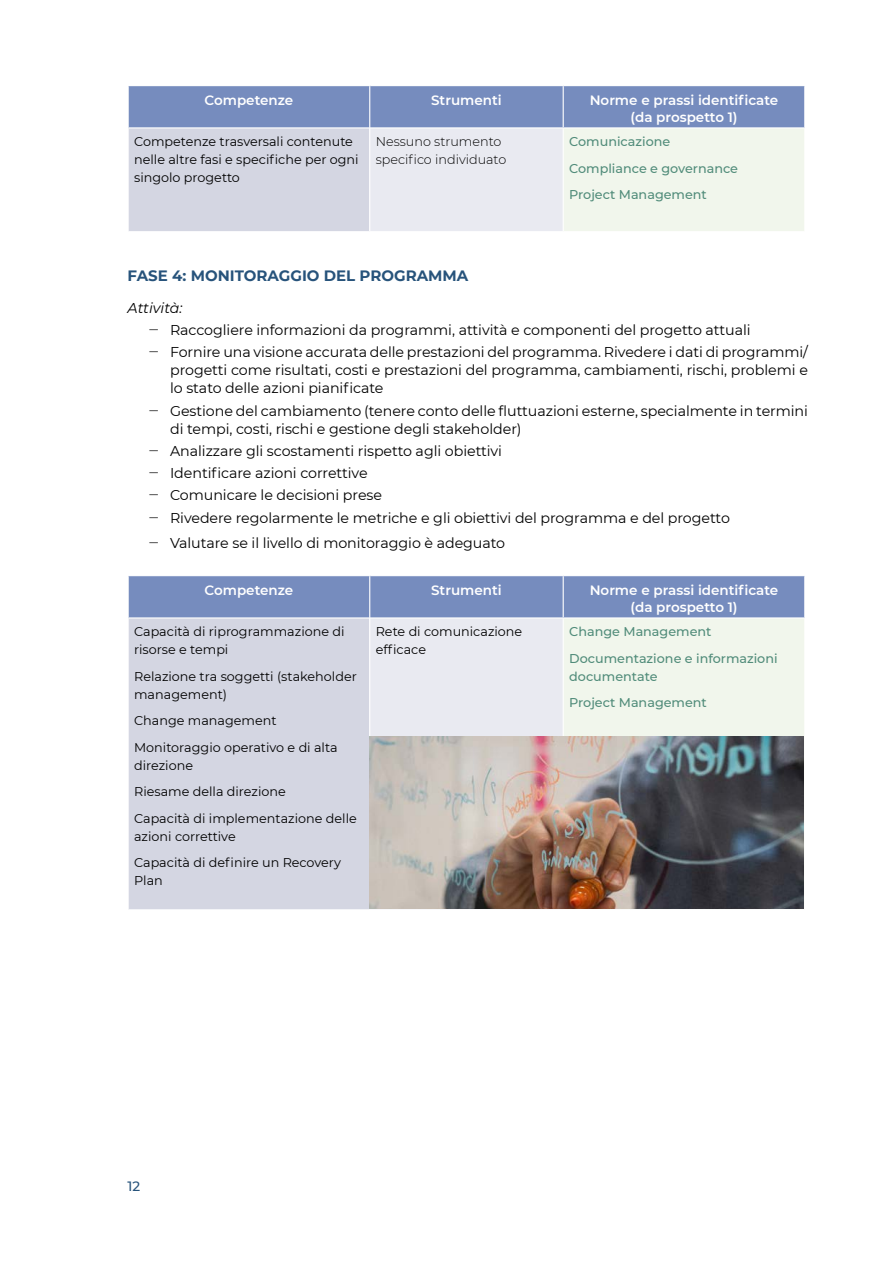
<style>
.page{position:relative;width:893px;height:1263px;background:#fff}
.page>*{position:absolute;margin:0;border:0;box-sizing:border-box;transform-origin:0 0}
.H3_Titolino_figura_box{font:700 15px "Montserrat";color:#27537b}
.t1{font:14.25px/18px "Montserrat";letter-spacing:-.005em;color:#000;text-align:justify}
.Testo{font:italic 14.25px "Montserrat";color:#000}
.t2{font:600 13.5px/17.2px "Montserrat";color:#fff;text-align:center}
.t3{font:500 13.5px "Montserrat";color:#27537b}
.P_testo_tabella{font:12.75px/18px "Montserrat";color:#000}
.P_testo_tabella-2{font:500 12.75px/18px "Montserrat";color:#518c7a}
.P_testo_tabella-3{font:300 12.75px/18px "Montserrat";color:#000}
.s1{font-weight:300}
</style>
<div class="page">
<div style="left:129px;top:86px;width:675px;height:41px;background:#768cbe"></div>
<div style="left:128px;top:128px;width:242px;height:104px;background:#d4d6e2"></div>
<div style="left:370px;top:128px;width:193px;height:104px;background:#e9eaf1"></div>
<div style="left:563px;top:128px;width:242px;height:104px;background:#f1f6ec"></div>
<hr style="left:369px;top:86px;width:1px;height:41px;background:#fff">
<hr style="left:563px;top:86px;width:1px;height:41px;background:#fff">
<hr style="left:128px;top:128px;width:1px;height:103px;background:#fff">
<hr style="left:369px;top:128px;width:1px;height:103px;background:#fff">
<hr style="left:563px;top:128px;width:1px;height:103px;background:#fff">
<hr style="left:804px;top:128px;width:1px;height:103px;background:#fff">
<hr style="left:128px;top:231px;width:242px;height:1px;background:#fff">
<hr style="left:370px;top:231px;width:193px;height:1px;background:#fff">
<hr style="left:563px;top:231px;width:242px;height:1px;background:#fff">
<div style="left:129px;top:576px;width:675px;height:41px;background:#768cbe"></div>
<div style="left:128px;top:618px;width:242px;height:292px;background:#d4d6e2"></div>
<div style="left:370px;top:618px;width:193px;height:292px;background:#e9eaf1"></div>
<div style="left:563px;top:618px;width:242px;height:292px;background:#f1f6ec"></div>
<hr style="left:369px;top:576px;width:1px;height:41px;background:#fff">
<hr style="left:563px;top:576px;width:1px;height:41px;background:#fff">
<hr style="left:128px;top:618px;width:1px;height:291px;background:#fff">
<hr style="left:369px;top:618px;width:1px;height:291px;background:#fff">
<hr style="left:563px;top:618px;width:1px;height:291px;background:#fff">
<hr style="left:804px;top:618px;width:1px;height:291px;background:#fff">
<hr style="left:128px;top:909px;width:242px;height:1px;background:#fff">
<hr style="left:370px;top:909px;width:193px;height:1px;background:#fff">
<hr style="left:563px;top:909px;width:242px;height:1px;background:#fff">
<img style="left:370px;top:737px;width:433px;height:172px">
<p class="t2" style="left:205px;top:91px;width:90px">Competenze</p>
<p class="t2" style="left:431px;top:91px;width:72px">Strumenti</p>
<p class="t2" style="left:590px;top:91px;width:190px">Norme e prassi identificate (da prospetto 1)</p>
<p class="P_testo_tabella" style="left:134px;top:132px;width:226px">Competenze trasversali contenute nelle altre fasi e specifiche per ogni singolo progetto</p>
<p class="P_testo_tabella-3" style="left:376px;top:132px;width:132px">Nessuno strumento specifico individuato</p>
<p class="P_testo_tabella-2" style="left:569px;top:132px;width:103px">Comunicazione</p>
<p class="P_testo_tabella-2" style="left:569px;top:159px;width:170px">Compliance e governance</p>
<p class="P_testo_tabella-2" style="left:569px;top:185px;width:139px">Project Management</p>
<h3 class="H3_Titolino_figura_box" style="left:128px;top:264px;width:342px">FASE 4: MONITORAGGIO DEL PROGRAMMA</h3>
<p class="Testo" style="left:128px;top:298px;width:57px">Attività:</p>
<p class="t1" style="left:149px;top:320px;width:603px"><span class="s1">‒</span> Raccogliere informazioni da programmi, attività e componenti del progetto attuali</p>
<p class="t1" style="left:170px;top:343px;width:639px;text-indent:-21px"><span class="s1">‒</span> Fornire una visione accurata delle prestazioni del programma. Rivedere i dati di programmi/ progetti come risultati, costi e prestazioni del programma, cambiamenti, rischi, problemi e lo stato delle azioni pianificate</p>
<p class="t1" style="left:170px;top:401px;width:639px;text-indent:-21px"><span class="s1">‒</span> Gestione del cambiamento (tenere conto delle fluttuazioni esterne, specialmente in termini di tempi, costi, rischi e gestione degli stakeholder)</p>
<p class="t1" style="left:149px;top:441px;width:355px"><span class="s1">‒</span> Analizzare gli scostamenti rispetto agli obiettivi</p>
<p class="t1" style="left:149px;top:463px;width:220px"><span class="s1">‒</span> Identificare azioni correttive</p>
<p class="t1" style="left:149px;top:486px;width:235px"><span class="s1">‒</span> Comunicare le decisioni prese</p>
<p class="t1" style="left:149px;top:508px;width:583px"><span class="s1">‒</span> Rivedere regolarmente le metriche e gli obiettivi del programma e del progetto</p>
<p class="t1" style="left:149px;top:533px;width:358px"><span class="s1">‒</span> Valutare se il livello di monitoraggio è adeguato</p>
<p class="t2" style="left:205px;top:581px;width:90px">Competenze</p>
<p class="t2" style="left:431px;top:581px;width:72px">Strumenti</p>
<p class="t2" style="left:590px;top:581px;width:190px">Norme e prassi identificate (da prospetto 1)</p>
<p class="P_testo_tabella" style="left:134px;top:622px;width:212px">Capacità di riprogrammazione di risorse e tempi</p>
<p class="P_testo_tabella" style="left:134px;top:667px;width:224px">Relazione tra soggetti (stakeholder management)</p>
<p class="P_testo_tabella" style="left:134px;top:711px;width:144px">Change management</p>
<p class="P_testo_tabella" style="left:134px;top:738px;width:205px">Monitoraggio operativo e di alta direzione</p>
<p class="P_testo_tabella" style="left:134px;top:782px;width:153px">Riesame della direzione</p>
<p class="P_testo_tabella" style="left:134px;top:809px;width:224px">Capacità di implementazione delle azioni correttive</p>
<p class="P_testo_tabella" style="left:134px;top:853px;width:208px">Capacità di definire un Recovery<br>Plan</p>
<p class="P_testo_tabella" style="left:376px;top:622px;width:148px">Rete di comunicazione efficace</p>
<p class="P_testo_tabella-2" style="left:569px;top:622px;width:144px">Change Management</p>
<p class="P_testo_tabella-2" style="left:569px;top:649px;width:210px">Documentazione e informazioni documentate</p>
<p class="P_testo_tabella-2" style="left:569px;top:693px;width:139px">Project Management</p>
<p class="t3" style="left:128px;top:1177px;width:14px">12</p>
</div>
